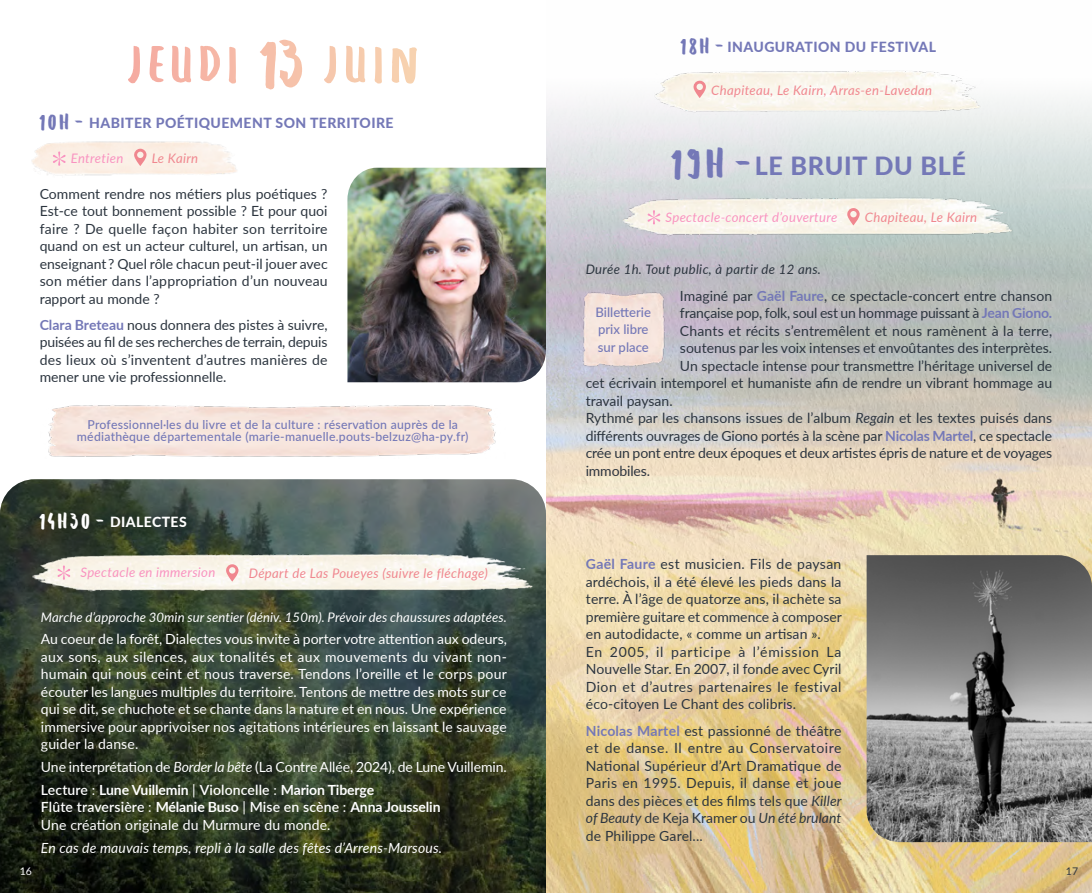
<style>
.page{position:relative;width:1092px;height:893px;background:#fff}
.page>*{position:absolute;margin:0;border:0;box-sizing:border-box;transform-origin:0 0}
.t1{font:800 25.03px "Lato";letter-spacing:.03em;color:#7478b7}
.t2{font:14px/17.5px "Lato";color:#2c353f;text-align:justify}
.t3{font:14px/17.5px "Lato";letter-spacing:.01em;color:#fff}
.t4{font:800 14px "Lato";letter-spacing:.03em;color:#7478b7}
.t5{font:italic 14px "Lato";letter-spacing:.01em;color:#fff}
.t6{font:800 14px "Lato";letter-spacing:.03em;color:#fff}
.t7{font:italic 13.12px "Lato";letter-spacing:.025em;color:#f0878f}
.t8{font:italic 13.12px "Lato";letter-spacing:.01em;color:#fff}
.t9{font:italic 13.12px "Lato";letter-spacing:.025em;color:#f993c0}
.t10{font:italic 13.12px "Lato";letter-spacing:.025em;color:#2c353f}
.t11{font:500 13.12px/17.5px "Lato";color:#7478b7}
.t12{font:500 12.25px/12.2px "Lato";letter-spacing:.02em;color:#7478b7;text-align:center}
.t13{font:10.5px "Lato";color:#2c353f}
.t14{font:10.5px "Lato";color:#fff}
.s1{font-family:"Hand Originals";font-weight:400;font-size:9.62px}
.s2{font-weight:700;color:#7478b7}
.s3{font-style:italic}
.s4{font-weight:600}
.s5{font-weight:700}
.s6{font-family:"Hand Originals";font-weight:400;font-size:18.2px}
</style>
<div class="page">
<img style="left:546px;top:97px;width:545px;height:796px">
<img style="left:866px;top:555px;width:225px;height:287px">
<img style="left:622px;top:197px;width:393px;height:40px">
<svg style="left:647px;top:210px;width:13px;height:14px"></svg>
<svg style="left:846px;top:208px;width:13px;height:17px"></svg>
<img style="left:582px;top:289px;width:83px;height:81px">
<svg style="left:0;top:479px;width:546px;height:414px;background:#354132"></svg>
<svg style="left:265px;top:40px;width:37px;height:48px"></svg>
<div style="left:26px;top:499px;width:177px;height:48px;background:#000;opacity:.5"></div>
<svg style="left:53px;top:151px;width:13px;height:15px"></svg>
<svg style="left:133px;top:148px;width:14px;height:18px"></svg>
<img style="left:30px;top:553px;width:508px;height:40px">
<svg style="left:57px;top:565px;width:13px;height:15px"></svg>
<svg style="left:225px;top:564px;width:13px;height:18px"></svg>
<img style="left:347px;top:168px;width:199px;height:214px">
<img style="left:48px;top:405px;width:448px;height:52px">
<img style="left:654px;top:71px;width:329px;height:44px">
<svg style="left:692px;top:80px;width:14px;height:18px"></svg>
<p class="t4" style="left:40px;top:112px;width:355px"><span class="s1">1 0 H -</span> HABITER POÉTIQUEMENT SON TERRITOIRE</p>
<p class="t9" style="left:71px;top:149px;width:54px">Entretien</p>
<p class="t7" style="left:152px;top:149px;width:48px">Le Kairn</p>
<p class="t2" style="left:40px;top:184px;width:289px">Comment rendre nos métiers plus poétiques ?<br>Est-ce tout bonnement possible ? Et pour quoi faire ? De quelle façon habiter son territoire quand on est un acteur culturel, un artisan, un enseignant ? Quel rôle chacun peut-il jouer avec son métier dans l’appropriation d’un nouveau rapport au monde ?</p>
<p class="t2" style="left:40px;top:315px;width:289px"><span class="s2">Clara Breteau</span> nous donnera des pistes à suivre, puisées au fil de ses recherches de terrain, depuis des lieux où s’inventent d’autres manières de mener une vie professionnelle.</p>
<p class="t12" style="left:77px;top:418px;width:393px">Professionnel·les du livre et de la culture : réservation auprès de la médiathèque départementale (marie-manuelle.pouts-belzuz@ha-py.fr)</p>
<p class="t6" style="left:40px;top:512px;width:148px"><span class="s1">1 4 H 3 0 -</span> DIALECTES</p>
<p class="t9" style="left:80px;top:563px;width:136px">Spectacle en immersion</p>
<p class="t7" style="left:249px;top:564px;width:241px">Départ de Las Poueyes (suivre le fléchage)</p>
<p class="t14" style="left:20px;top:864px;width:14px">16</p>
<p class="t8" style="left:41px;top:608px;width:467px">Marche d’approche 30min sur sentier (déniv. 150m). Prévoir des chaussures adaptées.</p>
<p class="t3" style="left:41px;top:630px;width:467px;text-align:justify">Au coeur de la forêt, Dialectes vous invite à porter votre attention aux odeurs, aux sons, aux silences, aux tonalités et aux mouvements du vivant non&shy;humain qui nous ceint et nous traverse. Tendons l’oreille et le corps pour écouter les langues multiples du territoire. Tentons de mettre des mots sur ce qui se dit, se chuchote et se chante dans la nature et en nous. Une expérience immersive pour apprivoiser nos agitations intérieures en laissant le sauvage guider la danse.</p>
<p class="t3" style="left:41px;top:755px;width:467px;line-height:22.8px">Une interprétation de <span class="s3">Border la bête</span> (La Contre Allée, 2024), de Lune Vuillemin.<br><span class="s4">Lecture</span> : <span class="s5">Lune Vuillemin</span> | <span class="s4">Violoncelle</span> : <span class="s5">Marion Tiberge</span></p>
<p class="t3" style="left:41px;top:798px;width:401px"><span class="s4">Flûte traversière</span> : <span class="s5">Mélanie Buso</span> | <span class="s4">Mise en scène</span> : <span class="s5">Anna Jousselin<br></span>Une création originale du Murmure du monde.</p>
<p class="t5" style="left:41px;top:838px;width:402px">En cas de mauvais temps, repli à la salle des fêtes d’Arrens-Marsous.</p>
<p class="t4" style="left:681px;top:37px;width:256px"><span class="s1">1 8 H -</span> INAUGURATION DU FESTIVAL</p>
<p class="t7" style="left:711px;top:81px;width:222px">Chapiteau, Le Kairn, Arras-en-Lavedan</p>
<h1 class="t1" style="left:672px;top:148px;width:295px"><span class="s6">1 9 H -</span> LE BRUIT DU BLÉ</h1>
<p class="t9" style="left:665px;top:208px;width:173px">Spectacle-concert d’ouverture</p>
<p class="t7" style="left:864px;top:208px;width:114px">Chapiteau, Le Kairn</p>
<p class="t10" style="left:585px;top:260px;width:237px">Durée 1h. Tout public, à partir de 12 ans.</p>
<p class="t2" style="left:680px;top:286px;width:374px">Imaginé par <span class="s2">Gaël Faure</span>, ce spectacle-concert entre chanson</p>
<p class="t2" style="left:680px;top:304px;width:374px">française pop, folk, soul est un hommage puissant à <span class="s2">Jean Giono.</span></p>
<p class="t2" style="left:680px;top:321px;width:374px">Chants et récits s’entremêlent et nous ramènent à la terre,</p>
<p class="t2" style="left:680px;top:339px;width:374px">soutenus par les voix intenses et envoûtantes des interprètes.</p>
<p class="t2" style="left:680px;top:356px;width:374px">Un spectacle intense pour transmettre l’héritage universel de</p>
<p class="t2" style="left:585px;top:374px;width:468px">cet écrivain intemporel et humaniste afin de rendre un vibrant hommage au</p>
<p class="t2" style="left:585px;top:391px;width:88px">travail paysan.</p>
<p class="t2" style="left:585px;top:409px;width:468px">Rythmé par les chansons issues de l’album <span class="s3">Regain</span> et les textes puisés dans</p>
<p class="t2" style="left:585px;top:426px;width:468px">différents ouvrages de Giono portés à la scène par <span class="s2">Nicolas Martel</span>, ce spectacle</p>
<p class="t2" style="left:585px;top:444px;width:468px">crée un pont entre deux époques et deux artistes épris de nature et de voyages</p>
<p class="t2" style="left:585px;top:461px;width:66px">immobiles.</p>
<p class="t11" style="left:595px;top:302px;width:57px">Billetterie prix libre sur place</p>
<p class="t2" style="left:586px;top:555px;width:257px;text-align:left"><span class="s2">Gaël Faure</span> est musicien. Fils de paysan ardéchois, il a été élevé les pieds dans la terre. À l’âge de quatorze ans, il achète sa première guitare et commence à composer en autodidacte, « comme un artisan ».<br>En 2005, il participe à l’émission La Nouvelle Star. En 2007, il fonde avec Cyril Dion et d’autres partenaires le festival éco-citoyen Le Chant des colibris.</p>
<p class="t2" style="left:586px;top:721px;width:257px"><span class="s2">Nicolas Martel</span> est passionné de théâtre et de danse. Il entre au Conservatoire National Supérieur d’Art Dramatique de Paris en 1995. Depuis, il danse et joue dans des pièces et des films tels que <span class="s3">Killer of Beauty</span> de Keja Kramer ou <span class="s3">Un été brulant </span>de Philippe Garel...</p>
<p class="t13" style="left:1065px;top:864px;width:14px">17</p>
</div>
